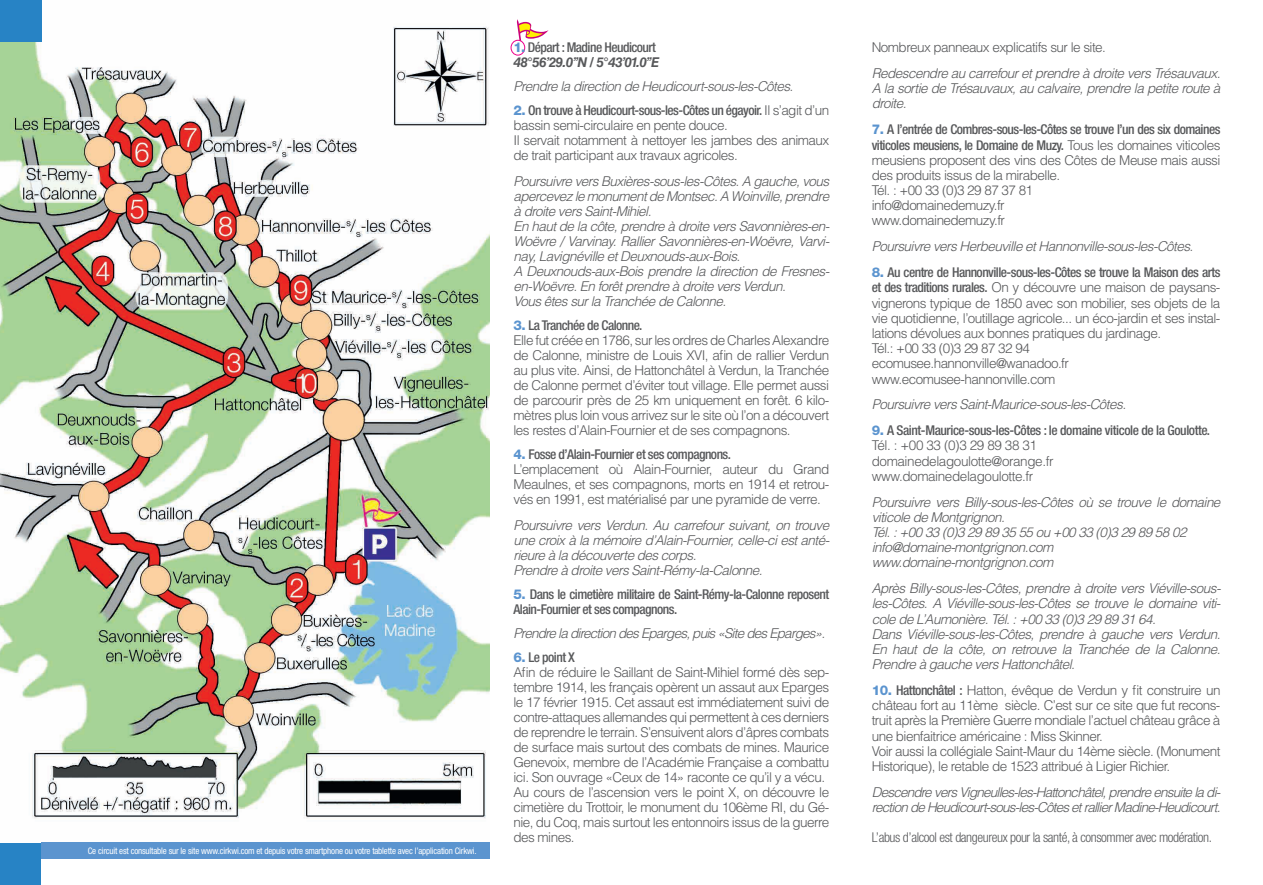
<style>
.page{position:relative;width:1263px;height:885px;background:#fff}
.page>*{position:absolute;margin:0;border:0;box-sizing:border-box;transform-origin:0 0}
.t1{font:300 13.5px/15px "Helvetica LT Std";letter-spacing:-.04em;color:#57585a;text-align:justify}
.t2{font:italic 300 13.5px/15px "Helvetica LT Std";letter-spacing:-.04em;color:#57585a;text-align:justify}
.t3{font:500 condensed 13.5px/15px "Helvetica Neue LT Std";letter-spacing:-.04em;color:#57585a}
.t4{font:italic 300 13.5px/15.1px "Helvetica LT Std";letter-spacing:-.06em;color:#57585a}
.t5{font:300 condensed 13.5px "Helvetica Neue LT Std";letter-spacing:-.03em;color:#57585a}
.t6{font:italic 700 13.5px "Helvetica LT Std";letter-spacing:-.04em;color:#57585a}
.t7{font:condensed 9px "Helvetica Neue LT Std";letter-spacing:-.02em;color:#fff}
.s1{font-weight:800;font-stretch:normal;color:#5b94cf}
.s2{font-family:"Helvetica Neue LT Std";font-weight:800;color:#5b94cf}
.s3{font-family:"Helvetica Neue LT Std";font-weight:500;font-stretch:condensed}
</style>
<div class="page">
<svg style="left:517px;top:19px;width:32px;height:25px"></svg>
<div style="left:511px;top:40px;width:14px;height:15px;background:#fff;border-radius:50%"></div>
<div style="left:511px;top:40px;width:14px;height:15px;border:1px solid #ed028c;border-radius:50%"></div>
<div style="left:0;top:842px;width:41px;height:42px;background:#2783c5"></div>
<img style="left:0;top:0;width:489px;height:819px">
<div style="left:0;top:0;width:41px;height:41px;background:#2783c5"></div>
<div style="left:41px;top:842px;width:448px;height:17px;background:#5b94cf"></div>
<p class="t7" style="left:88px;top:845px;width:390px">Ce circuit est consultable sur le site www.cirkwi.com et depuis votre smartphone ou votre tablette avec l’application Cirkwi.</p>
<p class="t3" style="left:513px;top:40px;width:144px"><span class="s1">1.</span> Départ : Madine Heudicourt</p>
<p class="t6" style="left:513px;top:54px;width:147px">48°56’29.0’’N / 5°43’01.0’’E</p>
<p class="t2" style="left:513px;top:79px;width:281px">Prendre la direction de Heudicourt-sous-les-Côtes.</p>
<p class="t1" style="left:513px;top:103px;width:317px"><span class="s2">2.</span> <span class="s3">On trouve à Heudicourt-sous-les-Côtes un égayoir.</span> Il s’agit d’un bassin semi-circulaire en pente douce.</p>
<p class="t1" style="left:513px;top:133px;width:317px">Il servait notamment à nettoyer les jambes des animaux de trait participant aux travaux agricoles.</p>
<p class="t2" style="left:513px;top:173px;width:317px">Poursuivre vers Buxières-sous-les-Côtes. A gauche, vous apercevez le monument de Montsec. A Woinville, prendre à droite vers Saint-Mihiel.</p>
<p class="t2" style="left:513px;top:218px;width:318px">En haut de la côte, prendre à droite vers Savonnières-en-Woëvre / Varvinay. Rallier Savonnières-en-Woëvre, Varvi&shy;nay, Lavignéville et Deuxnouds-aux-Bois.</p>
<p class="t2" style="left:513px;top:263px;width:318px">A Deuxnouds-aux-Bois prendre la direction de Fresnes&shy;en-Woëvre. En forêt prendre à droite vers Verdun.</p>
<p class="t2" style="left:513px;top:293px;width:214px">Vous êtes sur la Tranchée de Calonne.</p>
<p class="t3" style="left:513px;top:317px;width:130px"><span class="s1">3.</span> La Tranchée de Calonne.</p>
<p class="t1" style="left:513px;top:332px;width:317px">Elle fut créée en 1786, sur les ordres de Charles Alexandre de Calonne, ministre de Louis XVI, afin de rallier Verdun au plus vite. Ainsi, de Hattonchâtel à Verdun, la Tranchée de Calonne permet d’éviter tout village. Elle permet aussi de parcourir près de 25 km uniquement en forêt. 6 kilo&shy;mètres plus loin vous arrivez sur le site où l’on a découvert les restes d’Alain-Fournier et de ses compagnons.</p>
<p class="t3" style="left:513px;top:446px;width:219px"><span class="s1">4.</span> Fosse d’Alain-Fournier et ses compagnons.</p>
<p class="t1" style="left:513px;top:461px;width:317px">L’emplacement où Alain-Fournier, auteur du Grand Meaulnes, et ses compagnons, morts en 1914 et retrou&shy;vés en 1991, est matérialisé par une pyramide de verre.</p>
<p class="t2" style="left:513px;top:517px;width:318px">Poursuivre vers Verdun. Au carrefour suivant, on trouve une croix à la mémoire d’Alain-Fournier, celle-ci est anté&shy;rieure à la découverte des corps.</p>
<p class="t2" style="left:513px;top:562px;width:251px">Prendre à droite vers Saint-Rémy-la-Calonne.</p>
<p class="t3" style="left:513px;top:586px;width:317px"><span class="s1">5.</span> Dans le cimetière militaire de Saint-Rémy-la-Calonne reposent<br>Alain-Fournier et ses compagnons.</p>
<p class="t4" style="left:513px;top:625px;width:313px">Prendre la direction des Eparges, puis «Site des Eparges».</p>
<p class="t3" style="left:513px;top:649px;width:63px"><span class="s1">6.</span> Le point X</p>
<p class="t1" style="left:513px;top:664px;width:317px">Afin de réduire le Saillant de Saint-Mihiel formé dès sep&shy;tembre 1914, les français opèrent un assaut aux Eparges le 17 février 1915. Cet assaut est immédiatement suivi de contre-attaques allemandes qui permettent à ces derniers de reprendre le terrain. S’ensuivent alors d’âpres combats de surface mais surtout des combats de mines. Maurice Genevoix, membre de l’Académie Française a combattu ici. Son ouvrage «Ceux de 14» raconte ce qu’il y a vécu.</p>
<p class="t1" style="left:513px;top:784px;width:317px">Au cours de l’ascension vers le point X, on découvre le cimetière du Trottoir, le monument du 106ème RI, du Gé&shy;nie, du Coq, mais surtout les entonnoirs issus de la guerre des mines.</p>
<p class="t1" style="left:872px;top:40px;width:236px">Nombreux panneaux explicatifs sur le site.</p>
<p class="t2" style="left:872px;top:66px;width:350px">Redescendre au carrefour et prendre à droite vers Trésauvaux.<br>A la sortie de Trésauvaux, au calvaire, prendre la petite route à droite.</p>
<p class="t1" style="left:872px;top:122px;width:350px"><span class="s2">7.</span> <span class="s3">A l’entrée de Combres-sous-les-Côtes se trouve l’un des six domaines viticoles meusiens, le Domaine de Muzy.</span> Tous les domaines viticoles meusiens proposent des vins des Côtes de Meuse mais aussi des produits issus de la mirabelle.</p>
<p class="t1" style="left:872px;top:183px;width:163px">Tél. : +00 33 (0)3 29 87 37 81</p>
<p class="t1" style="left:872px;top:198px;width:135px">info@domainedemuzy.fr</p>
<p class="t1" style="left:872px;top:213px;width:135px">www.domainedemuzy.fr</p>
<p class="t2" style="left:872px;top:239px;width:323px">Poursuivre vers Herbeuville et Hannonville-sous-les-Côtes.</p>
<p class="t1" style="left:872px;top:265px;width:350px"><span class="s2">8.</span> <span class="s3">Au centre de Hannonville-sous-les-Côtes se trouve la Maison des arts et des traditions rurales.</span> On y découvre une maison de paysans&shy;vignerons typique de 1850 avec son mobilier, ses objets de la vie quotidienne, l’outillage agricole... un éco-jardin et ses instal&shy;lations dévolues aux bonnes pratiques du jardinage.</p>
<p class="t1" style="left:872px;top:340px;width:160px">Tél.: +00 33 (0)3 29 87 32 94</p>
<p class="t1" style="left:872px;top:356px;width:199px">ecomusee.hannonville@wanadoo.fr</p>
<p class="t1" style="left:872px;top:371px;width:185px">www.ecomusee-hannonville.com</p>
<p class="t2" style="left:872px;top:397px;width:256px">Poursuivre vers Saint-Maurice-sous-les-Côtes.</p>
<p class="t3" style="left:872px;top:423px;width:340px"><span class="s1">9.</span> A Saint-Maurice-sous-les-Côtes : le domaine viticole de la Goulotte.</p>
<p class="t1" style="left:872px;top:438px;width:167px">Tél. : +00 33 (0)3 29 89 38 31</p>
<p class="t1" style="left:872px;top:453px;width:183px">domainedelagoulotte@orange.fr</p>
<p class="t1" style="left:872px;top:468px;width:163px">www.domainedelagoulotte.fr</p>
<p class="t2" style="left:872px;top:494px;width:350px">Poursuivre vers Billy-sous-les-Côtes où se trouve le domaine viticole de Montgrignon.</p>
<p class="t2" style="left:872px;top:524px;width:316px">Tél. : +00 33 (0)3 29 89 35 55 ou +00 33 (0)3 29 89 58 02</p>
<p class="t2" style="left:872px;top:540px;width:183px">info@domaine-montgrignon.com</p>
<p class="t2" style="left:872px;top:555px;width:183px">www.domaine-montgrignon.com</p>
<p class="t2" style="left:872px;top:581px;width:350px">Après Billy-sous-les-Côtes, prendre à droite vers Viéville-sous&shy;les-Côtes. A Viéville-sous-les-Côtes se trouve le domaine viti&shy;cole de L’Aumonière. Tél. : +00 33 (0)3 29 89 31 64.</p>
<p class="t2" style="left:872px;top:626px;width:350px">Dans Viéville-sous-les-Côtes, prendre à gauche vers Verdun.<br>En haut de la côte, on retrouve la Tranchée de la Calonne.<br>Prendre à gauche vers Hattonchâtel.</p>
<p class="t1" style="left:872px;top:682px;width:350px"><span class="s2">10.</span> <span class="s3">Hattonchâtel :</span> Hatton, évêque de Verdun y fit construire un château fort au 11ème siècle. C’est sur ce site que fut recons&shy;truit après la Première Guerre mondiale l’actuel château grâce à une bienfaitrice américaine : Miss Skinner.</p>
<p class="t1" style="left:872px;top:743px;width:350px">Voir aussi la collégiale Saint-Maur du 14ème siècle. (Monument<br>Historique), le retable de 1523 attribué à Ligier Richier.</p>
<p class="t4" style="left:872px;top:784px;width:350px">Descendre vers Vigneulles-les-Hattonchâtel, prendre ensuite la di&shy;rection de Heudicourt-sous-les-Côtes et rallier Madine-Heudicourt.</p>
<p class="t5" style="left:872px;top:829px;width:342px">L’abus d’alcool est dangeureux pour la santé, à consommer avec modération.</p>
</div>
